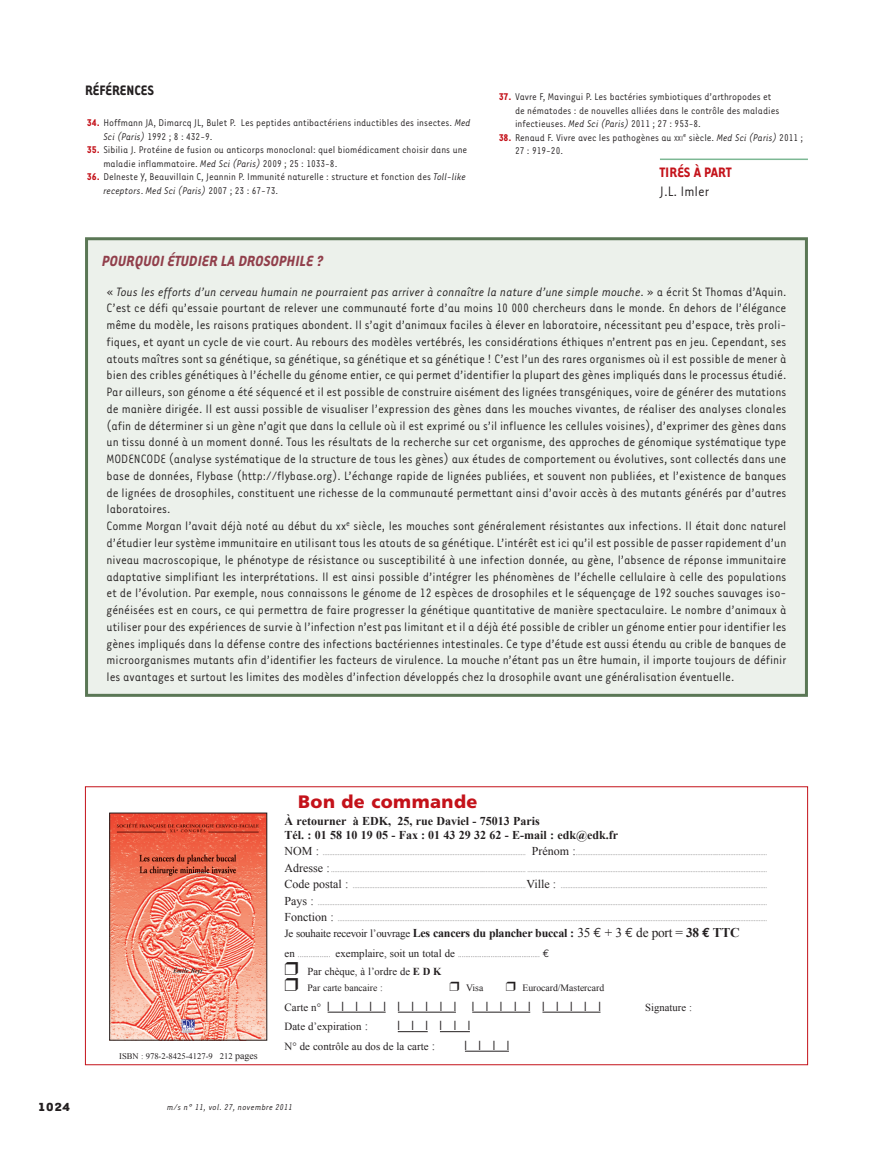
<style>
.page{position:relative;width:893px;height:1149px;background:#fff}
.page>*{position:absolute;margin:0;border:0;box-sizing:border-box;transform-origin:0 0}
.t1{font:900 18px "Frutiger LT Std";letter-spacing:.025em;color:#c4121a}
.t2{font:italic 700 16.95px "Tarzana Narrow";color:#913f4b}
.t3{font:700 15.75px "Tarzana Narrow";color:#231f20}
.t4{font:700 15.75px "Tarzana Narrow";color:#c4121a}
.t5{font:15.75px "Tarzana Narrow";color:#231f20}
.t6{font:13.95px/16.8px "Tarzana Narrow";color:#231f20}
.t7{font:700 13.5px "Tarzana Wide";color:#231f20}
.t8{font:13.35px "Zapf Dingbats";color:#231f20}
.t9{font:700 12px/13.4px "Times New Roman";color:#231f20}
.t10{font:11.25px/13.5px "Tarzana Narrow";color:#231f20}
.t11{font:10.95px "Times New Roman";letter-spacing:-.02em;color:#231f20}
.t12{font:10.95px "Times New Roman";color:#231f20}
.t13{font:10.65px "Times New Roman";color:#231f20}
.t14{font:9.75px "Times New Roman";color:#231f20}
.t15{font:italic 9.75px "Tarzana Narrow";letter-spacing:.025em;color:#231f20}
.t16{font:8.55px "Times New Roman";color:#231f20}
.t17{font:7.2px "Times New Roman";color:#231f20}
.t18{font:6.6px "Times New Roman";color:#231f20}
.s1{font-weight:700;color:#c4121a}
.s2{font-style:italic}
.s3{font-size:8.4px}
.s4{font-size:10.05px}
.s5{font-size:12px}
.s6{font-weight:700;font-size:12px}
.s7{font-size:13.35px}
.s8{font-family:"Euro Mono";font-size:13.35px}
.s9{font-weight:700;font-size:13.35px}
.s10{font-family:"Euro Mono";font-weight:700;font-size:13.35px}
.s11{font-size:10.95px}
.s12{font-family:"Euro Mono";font-size:10.95px}
.s13{font-weight:700}
</style>
<div class="page">
<hr style="left:660px;top:158px;width:148px;height:2px;background:#7db894">
<div style="left:87px;top:239px;width:719px;height:456px;background:#ecf1eb"></div>
<div style="left:85px;top:237px;width:723px;height:459px;border:3px solid #5a7755"></div>
<hr style="left:328px;top:1011px;width:58px;height:1px;background:#231f20">
<hr style="left:398px;top:1011px;width:58px;height:1px;background:#231f20">
<hr style="left:472px;top:1011px;width:58px;height:1px;background:#231f20">
<hr style="left:542px;top:1011px;width:58px;height:1px;background:#231f20">
<hr style="left:398px;top:1030px;width:30px;height:1px;background:#231f20">
<hr style="left:440px;top:1030px;width:30px;height:1px;background:#231f20">
<hr style="left:465px;top:1050px;width:44px;height:1px;background:#231f20">
<img style="left:111px;top:814px;width:154px;height:224px">
<div style="left:109px;top:812px;width:158px;height:228px;border:1px solid #231f20"></div>
<p class="t3" style="left:85px;top:85px;width:70px">RÉFÉRENCES</p>
<p class="t10" style="left:103px;top:117px;width:369px;text-indent:-16px"><span class="s1">34.</span> Hoffmann JA, Dimarcq JL, Bulet P. Les peptides antibactériens inductibles des insectes. <span class="s2">Med<br>Sci (Paris)</span> 1992 ; 8 : 432-9.</p>
<p class="t10" style="left:103px;top:144px;width:365px;text-indent:-16px"><span class="s1">35.</span> Sibilia J. Protéine de fusion ou anticorps monoclonal: quel biomédicament choisir dans une maladie inflammatoire. <span class="s2">Med Sci (Paris)</span> 2009 ; 25 : 1033-8.</p>
<p class="t10" style="left:103px;top:171px;width:364px;text-indent:-16px"><span class="s1">36.</span> Delneste Y, Beauvillain C, Jeannin P. Immunité naturelle : structure et fonction des <span class="s2">Toll-like receptors</span>. <span class="s2">Med Sci (Paris)</span> 2007 ; 23 : 67-73.</p>
<p class="t10" style="left:515px;top:91px;width:266px;text-indent:-16px"><span class="s1">37.</span> Vavre F, Mavingui P. Les bactéries symbiotiques d’arthropodes et de nématodes : de nouvelles alliées dans le contrôle des maladies infectieuses. <span class="s2">Med Sci (Paris)</span> 2011 ; 27 : 953-8.</p>
<p class="t10" style="left:515px;top:132px;width:290px;text-indent:-16px"><span class="s1">38.</span> Renaud F. Vivre avec les pathogènes au <span class="s3">XXI</span><sup>e</sup> siècle. <span class="s2">Med Sci (Paris)</span> 2011 ;<br>27 : 919-20.</p>
<p class="t4" style="left:660px;top:167px;width:73px">TIRÉS À PART</p>
<p class="t5" style="left:660px;top:186px;width:51px">J.L. Imler</p>
<p class="t2" style="left:102px;top:255px;width:223px">POURQUOI ÉTUDIER LA DROSOPHILE ?</p>
<p class="t6" style="left:107px;top:284px;width:681px">« <span class="s2">Tous les efforts d’un cerveau humain ne pourraient pas arriver à connaître la nature d’une simple mouche</span>. » a écrit St Thomas d’Aquin.<br>C’est ce défi qu’essaie pourtant de relever une communauté forte d’au moins 10 000 chercheurs dans le monde. En dehors de l’élégance même du modèle, les raisons pratiques abondent. Il s’agit d’animaux faciles à élever en laboratoire, nécessitant peu d’espace, très proli&shy;fiques, et ayant un cycle de vie court. Au rebours des modèles vertébrés, les considérations éthiques n’entrent pas en jeu. Cependant, ses atouts maîtres sont sa génétique, sa génétique, sa génétique et sa génétique ! C’est l’un des rares organismes où il est possible de mener à bien des cribles génétiques à l’échelle du génome entier, ce qui permet d’identifier la plupart des gènes impliqués dans le processus étudié.<br>Par ailleurs, son génome a été séquencé et il est possible de construire aisément des lignées transgéniques, voire de générer des mutations de manière dirigée. Il est aussi possible de visualiser l’expression des gènes dans les mouches vivantes, de réaliser des analyses clonales (afin de déterminer si un gène n’agit que dans la cellule où il est exprimé ou s’il influence les cellules voisines), d’exprimer des gènes dans un tissu donné à un moment donné. Tous les résultats de la recherche sur cet organisme, des approches de génomique systématique type MODENCODE (analyse systématique de la structure de tous les gènes) aux études de comportement ou évolutives, sont collectés dans une base de données, Flybase (http://flybase.org). L’échange rapide de lignées publiées, et souvent non publiées, et l’existence de banques de lignées de drosophiles, constituent une richesse de la communauté permettant ainsi d’avoir accès à des mutants générés par d’autres laboratoires.<br>Comme Morgan l’avait déjà noté au début du xx<sup>e</sup> siècle, les mouches sont généralement résistantes aux infections. Il était donc naturel d’étudier leur système immunitaire en utilisant tous les atouts de sa génétique. L’intérêt est ici qu’il est possible de passer rapidement d’un niveau macroscopique, le phénotype de résistance ou susceptibilité à une infection donnée, au gène, l’absence de réponse immunitaire adaptative simplifiant les interprétations. Il est ainsi possible d’intégrer les phénomènes de l’échelle cellulaire à celle des populations et de l’évolution. Par exemple, nous connaissons le génome de 12 espèces de drosophiles et le séquençage de 192 souches sauvages iso&shy;généisées est en cours, ce qui permettra de faire progresser la génétique quantitative de manière spectaculaire. Le nombre d’animaux à utiliser pour des expériences de survie à l’infection n’est pas limitant et il a déjà été possible de cribler un génome entier pour identifier les gènes impliqués dans la défense contre des infections bactériennes intestinales. Ce type d’étude est aussi étendu au crible de banques de microorganismes mutants afin d’identifier les facteurs de virulence. La mouche n’étant pas un être humain, il importe toujours de définir les avantages et surtout les limites des modèles d’infection développés chez la drosophile avant une généralisation éventuelle.</p>
<p class="t1" style="left:298px;top:793px;width:181px">Bon de commande</p>
<p class="t16" style="left:119px;top:1050px;width:140px">ISBN : 978-2-8425-4127-9 212 <span class="s4">pages</span></p>
<p class="t9" style="left:285px;top:814px;width:335px">À retourner à EDK, 25, rue Daviel - 75013 Paris<br>Tél. : 01 58 10 19 05 - Fax : 01 43 29 32 62 - E-mail : edk@edk.fr</p>
<p class="t18" style="left:285px;top:849px;width:484px"><span class="s5">NOM :</span> .......................................................................................................................... <span class="s5">Prénom :</span> ...................................................................................................................</p>
<p class="t18" style="left:285px;top:865px;width:484px"><span class="s5">Adresse :</span> ..................................................................................................................... ................................................................................................................................................</p>
<p class="t18" style="left:285px;top:882px;width:484px"><span class="s5">Code postal :</span> ........................................................................................................<span class="s5">Ville :</span> ............................................................................................................................</p>
<p class="t18" style="left:285px;top:898px;width:484px"><span class="s5">Pays :</span> ..............................................................................................................................................................................................................................................................................</p>
<p class="t18" style="left:285px;top:915px;width:484px"><span class="s5">Fonction :</span> ..................................................................................................................................................................................................................................................................</p>
<p class="t11" style="left:285px;top:927px;width:457px">Je souhaite recevoir l’ouvrage <span class="s6">Les cancers du plancher buccal :</span> <span class="s7">35</span> <span class="s8">€</span> <span class="s7">+ 3</span> <span class="s8">€</span> <span class="s7">de port =</span> <span class="s9">38</span> <span class="s10">€</span> <span class="s9">TTC</span></p>
<p class="t17" style="left:285px;top:950px;width:266px"><span class="s11">en</span> .................. <span class="s11">exemplaire, soit un total de</span> ............................................. <span class="s12">€</span></p>
<p class="t13" style="left:285px;top:965px;width:158px">❒ Par chèque, à l’ordre de <span class="s13">E D K</span></p>
<p class="t14" style="left:285px;top:981px;width:100px">❒ Par carte bancaire :</p>
<p class="t14" style="left:449px;top:981px;width:35px">❒ Visa</p>
<p class="t14" style="left:506px;top:981px;width:100px">❒ Eurocard/Mastercard</p>
<p class="t12" style="left:285px;top:1000px;width:317px">Carte n° ❘ ❘ ❘ ❘ ❘ ❘ ❘ ❘ ❘ ❘ ❘ ❘ ❘ ❘ ❘ ❘ ❘ ❘ ❘ ❘</p>
<p class="t13" style="left:645px;top:1001px;width:48px">Signature :</p>
<p class="t12" style="left:285px;top:1020px;width:85px">Date d’expiration <span class="s5">:</span></p>
<p class="t8" style="left:398px;top:1017px;width:74px">❘ ❘ ❘ ❘ ❘ ❘</p>
<p class="t12" style="left:285px;top:1039px;width:152px">N° de contrôle au dos de la carte <span class="s5">:</span></p>
<p class="t8" style="left:465px;top:1037px;width:45px">❘ ❘ ❘ ❘</p>
<p class="t7" style="left:38px;top:1101px;width:34px">1024</p>
<p class="t15" style="left:167px;top:1103px;width:127px">m/s n° 11, vol. 27, novembre 2011</p>
</div>
